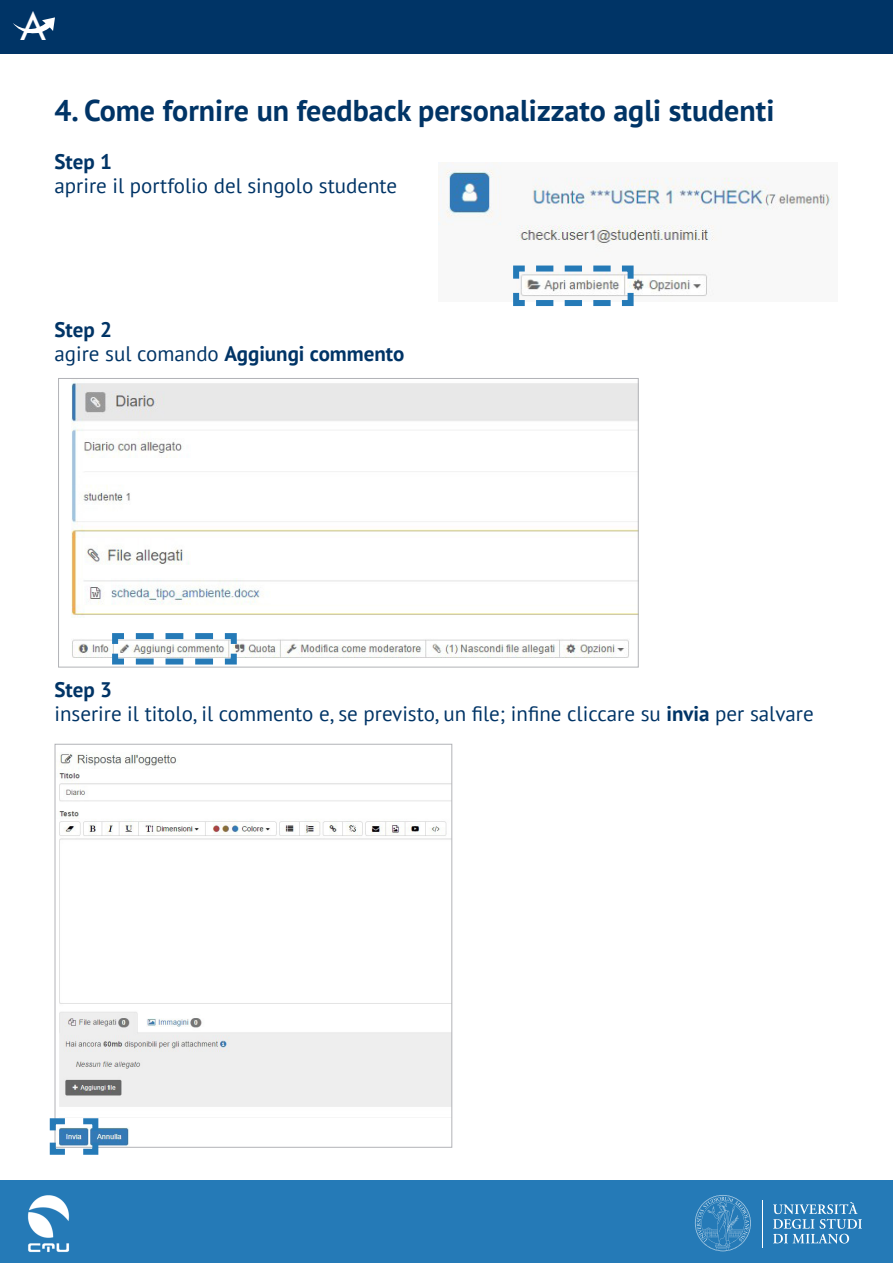
<style>
.page{position:relative;width:893px;height:1263px;background:#fff}
.page>*{position:absolute;margin:0;border:0;box-sizing:border-box;transform-origin:0 0}
.t1{font:45.3px "Tw Cen";color:#fff}
.t2{font:700 30px "PT Sans";color:#003466}
.t3{font:21px "PT Sans";color:#003466}
.t4{font:700 21px "PT Sans";color:#003466}
.s1{font-weight:400}
.s2{font-weight:700}
</style>
<div class="page">
<div style="left:0;top:0;width:893px;height:54px;background:#003466"></div>
<div style="left:0;top:1180px;width:893px;height:83px;background:#257ab7"></div>
<svg style="left:13px;top:17px;width:42px;height:17px"></svg>
<svg style="left:695px;top:1195px;width:56px;height:56px"></svg>
<hr style="left:762px;top:1200px;width:1px;height:47px;background:#fff">
<svg style="left:773px;top:1202px;width:89px;height:41px"></svg>
<img style="left:27px;top:1195px;width:43px;height:58px">
<img style="left:439px;top:162px;width:393px;height:135px">
<svg style="left:510px;top:263px;width:127px;height:43px"></svg>
<img style="left:71px;top:382px;width:565px;height:276px">
<svg style="left:109px;top:630px;width:131px;height:37px"></svg>
<img style="left:59px;top:752px;width:391px;height:393px">
<svg style="left:49px;top:1115px;width:52px;height:40px"></svg>
<h1 class="t1" style="left:20px;top:-2px;width:28px">A</h1>
<p class="t2" style="left:55px;top:90px;width:721px">4. Come fornire un feedback personalizzato agli studenti</p>
<p class="t4" style="left:55px;top:147px;width:59px">Step 1</p>
<p class="t3" style="left:55px;top:172px;width:344px">aprire il portfolio del singolo studente</p>
<p class="t4" style="left:55px;top:315px;width:59px">Step 2</p>
<p class="t4" style="left:55px;top:339px;width:351px"><span class="s1">agire sul comando</span> Aggiungi commento</p>
<p class="t4" style="left:55px;top:675px;width:59px">Step 3</p>
<p class="t3" style="left:55px;top:700px;width:761px">inserire il titolo, il commento e, se previsto, un file; infine cliccare su <span class="s2">invia</span> per salvare</p>
</div>
